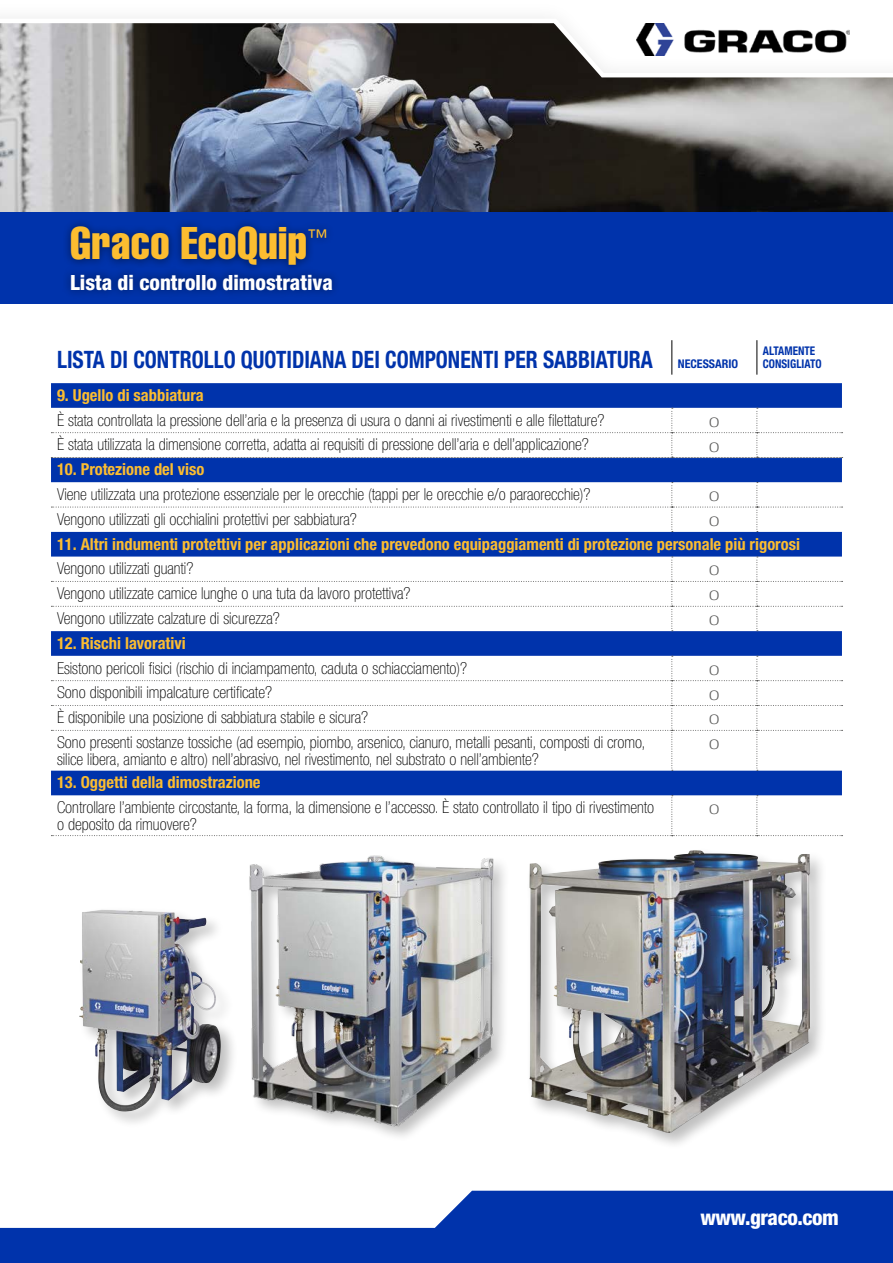
<style>
.page{position:relative;width:893px;height:1263px;background:#fff}
.page>*{position:absolute;margin:0;border:0;box-sizing:border-box;transform-origin:0 0}
.t1{font:45px "Helvetica LT Std Comp";letter-spacing:.01em;color:#fcbd30}
.t2{font:700 condensed 24px "Helvetica Neue LT Std";color:#0033ab;scale:.9 1}
.t3{font:800 condensed 21px "Helvetica Neue LT Std";color:#fff}
.t4{font:800 condensed 21px "Helvetica Neue LT Std";letter-spacing:-.02em;color:#fff}
.t5{font:100 condensed 18px "Helvetica Neue LT Std";color:#585857;scale:1.42 1}
.t6{font:100 condensed 16.5px/16.5px "Helvetica Neue LT Std";color:#000}
.t7{font:700 condensed 16.5px "Helvetica Neue LT Std";color:#fcbd30}
.t8{font:700 condensed 12px/13.5px "Helvetica Neue LT Std";color:#0033ab;scale:.93 1}
.s1{font-size:12px}
</style>
<div class="page">
<svg style="left:0;top:23px;width:893px;height:190px;background:#6f7176"></svg>
<img style="left:637px;top:23px;width:212px;height:32px">
<div style="left:0;top:213px;width:893px;height:91px;background:#0033ab"></div>
<svg style="left:0;top:1191px;width:893px;height:72px;fill:#0033ab"></svg>
<div style="left:76px;top:906px;width:162px;height:223px;background:#000;opacity:.25"></div>
<img style="left:79px;top:909px;width:82px;height:203px">
<div style="left:526px;top:847px;width:302px;height:303px;background:#000;opacity:.25"></div>
<img style="left:529px;top:850px;width:282px;height:283px">
<img style="left:230px;top:855px;width:274px;height:282px">
<div style="left:62px;top:218px;width:279px;height:80px;background:#000;opacity:.5"></div>
<div style="left:51px;top:383px;width:791px;height:412px;background:#0033ab"></div>
<hr style="left:671px;top:340px;width:1px;height:35px;background:#000">
<hr style="left:756px;top:340px;width:1px;height:35px;background:#000">
<svg style="left:51px;top:482px;width:792px;height:50px"></svg>
<svg style="left:51px;top:557px;width:792px;height:74px"></svg>
<svg style="left:51px;top:656px;width:792px;height:115px"></svg>
<svg style="left:51px;top:795px;width:792px;height:41px"></svg>
<svg style="left:51px;top:408px;width:792px;height:50px"></svg>
<h1 class="t1" style="left:70px;top:215px;width:259px">Graco EcoQuip<sup>™</sup></h1>
<p class="t3" style="left:70px;top:269px;width:264px">Lista di controllo dimostrativa</p>
<h2 class="t2" style="left:57px;top:345px;width:758px">LISTA DI CONTROLLO QUOTIDIANA DEI COMPONENTI PER SABBIATURA <span class="s1">NECESSARIO</span></h2>
<p class="t8" style="left:763px;top:344px;width:65px">ALTAMENTE<br>CONSIGLIATO</p>
<p class="t7" style="left:57px;top:385px;width:148px">9. Ugello di sabbiatura</p>
<p class="t6" style="left:57px;top:411px;width:549px">È stata controllata la pressione dell’aria e la presenza di usura o danni ai rivestimenti e alle filettature?</p>
<p class="t5" style="left:709px;top:410px;width:9px">o</p>
<p class="t6" style="left:57px;top:436px;width:533px">È stata utilizzata la dimensione corretta, adatta ai requisiti di pressione dell’aria e dell’applicazione?</p>
<p class="t5" style="left:709px;top:435px;width:9px">o</p>
<p class="t7" style="left:57px;top:459px;width:149px">10. Protezione del viso</p>
<p class="t6" style="left:57px;top:486px;width:535px">Viene utilizzata una protezione essenziale per le orecchie (tappi per le orecchie e/o paraorecchie)?</p>
<p class="t5" style="left:709px;top:485px;width:9px">o</p>
<p class="t6" style="left:57px;top:511px;width:301px">Vengono utilizzati gli occhialini protettivi per sabbiatura?</p>
<p class="t5" style="left:709px;top:509px;width:9px">o</p>
<p class="t7" style="left:57px;top:534px;width:744px">11. Altri indumenti protettivi per applicazioni che prevedono equipaggiamenti di protezione personale più rigorosi</p>
<p class="t6" style="left:57px;top:560px;width:138px">Vengono utilizzati guanti?</p>
<p class="t5" style="left:709px;top:559px;width:9px">o</p>
<p class="t6" style="left:57px;top:585px;width:355px">Vengono utilizzate camice lunghe o una tuta da lavoro protettiva?</p>
<p class="t5" style="left:709px;top:584px;width:9px">o</p>
<p class="t6" style="left:57px;top:610px;width:224px">Vengono utilizzate calzature di sicurezza?</p>
<p class="t5" style="left:709px;top:609px;width:9px">o</p>
<p class="t7" style="left:57px;top:633px;width:130px">12. Rischi lavorativi</p>
<p class="t6" style="left:57px;top:659px;width:412px">Esistono pericoli fisici (rischio di inciampamento, caduta o schiacciamento)?</p>
<p class="t5" style="left:709px;top:658px;width:9px">o</p>
<p class="t6" style="left:57px;top:684px;width:217px">Sono disponibili impalcature certificate?</p>
<p class="t5" style="left:709px;top:683px;width:9px">o</p>
<p class="t6" style="left:57px;top:709px;width:313px">È disponibile una posizione di sabbiatura stabile e sicura?</p>
<p class="t5" style="left:709px;top:708px;width:9px">o</p>
<p class="t6" style="left:57px;top:734px;width:590px">Sono presenti sostanze tossiche (ad esempio, piombo, arsenico, cianuro, metalli pesanti, composti di cromo, silice libera, amianto e altro) nell’abrasivo, nel rivestimento, nel substrato o nell’ambiente?</p>
<p class="t5" style="left:709px;top:733px;width:9px">o</p>
<p class="t7" style="left:57px;top:772px;width:205px">13. Oggetti della dimostrazione</p>
<p class="t6" style="left:57px;top:799px;width:599px">Controllare l’ambiente circostante, la forma, la dimensione e l’accesso. È stato controllato il tipo di rivestimento o deposito da rimuovere?</p>
<p class="t5" style="left:709px;top:798px;width:9px">o</p>
<p class="t4" style="left:700px;top:1204px;width:140px">www.graco.com</p>
</div>
